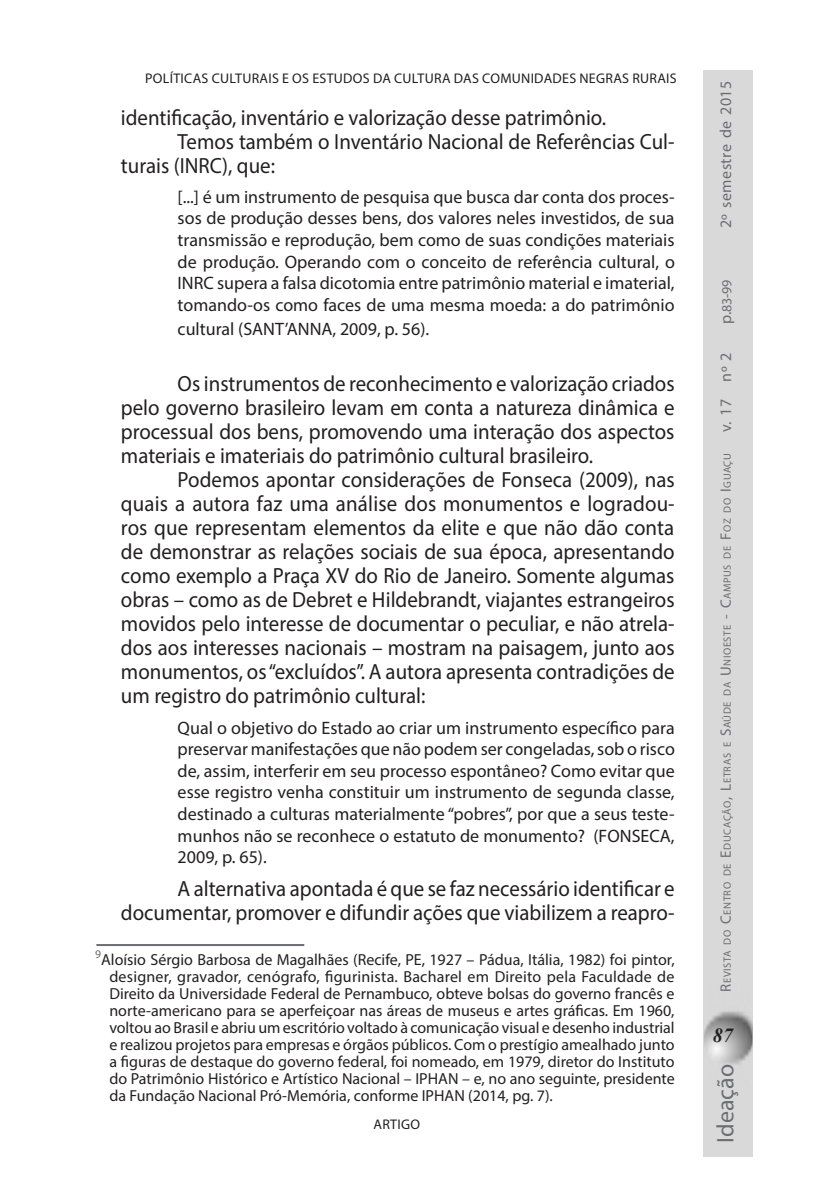
<style>
.page{position:relative;width:822px;height:1191px;background:#fff}
.page>*{position:absolute;margin:0;border:0;box-sizing:border-box;transform-origin:0 0}
.t1{font:24px "Myriad Pro";color:#6c6d70}
.A_D_TEXTO11{font:22px/24px "Myriad Pro";color:#231f20;text-align:justify;scale:.95 1}
.t2{font:italic 700 20px "Times New Roman";color:#231f20}
.A_DB_CITAÇÂO{font:18px/21.6px "Myriad Pro";color:#231f20;text-align:justify}
.A_E_RODAPE{font:16px/17px "Myriad Pro";color:#231f20;text-align:justify}
.t3{font:16px "Myriad Pro";letter-spacing:.03em;color:#6c6d70}
.A_ATITULO_ARTIGO{font:14px "Myriad Pro";letter-spacing:.02em;color:#231f20}
.t4{font:14px "Myriad Pro";color:#6c6d70}
.t5{font:10.4px "Myriad Pro";letter-spacing:.055em;color:#6c6d70}
.s1{font-size:15px}
</style>
<div class="page">
<div style="left:703px;top:71px;width:49px;height:1086px;background:#d9d9d9"></div>
<hr style="left:96px;top:944px;width:208px;height:2px;background:#6c6d70">
<p class="A_ATITULO_ARTIGO" style="left:145px;top:69px;width:533px">POLÍTICAS CULTURAIS E OS ESTUDOS DA CULTURA DAS COMUNIDADES NEGRAS RURAIS</p>
<p class="A_D_TEXTO11" style="left:121px;top:105px;width:512px">identificação, inventário e valorização desse patrimônio.</p>
<p class="A_D_TEXTO11" style="left:121px;top:129px;width:584px;text-indent:57px">Temos também o Inventário Nacional de Referências Cul&shy;turais (INRC), que:</p>
<p class="A_DB_CITAÇÂO" style="left:178px;top:186px;width:499px">[...] é um instrumento de pesquisa que busca dar conta dos proces&shy;sos de produção desses bens, dos valores neles investidos, de sua transmissão e reprodução, bem como de suas condições materiais de produção. Operando com o conceito de referência cultural, o INRC supera a falsa dicotomia entre patrimônio material e imaterial, tomando-os como faces de uma mesma moeda: a do patrimônio</p>
<p class="A_DB_CITAÇÂO" style="left:178px;top:318px;width:253px">cultural (SANT’ANNA, 2009, p. 56).</p>
<p class="A_D_TEXTO11" style="left:121px;top:371px;width:584px;text-indent:57px">Os instrumentos de reconhecimento e valorização criados pelo governo brasileiro levam em conta a natureza dinâmica e processual dos bens, promovendo uma interação dos aspectos materiais e imateriais do patrimônio cultural brasileiro.</p>
<p class="A_D_TEXTO11" style="left:121px;top:467px;width:585px;text-indent:57px">Podemos apontar considerações de Fonseca (2009), nas quais a autora faz uma análise dos monumentos e logradou&shy;ros que representam elementos da elite e que não dão conta de demonstrar as relações sociais de sua época, apresentando como exemplo a Praça XV do Rio de Janeiro. Somente algumas obras – como as de Debret e Hildebrandt, viajantes estrangeiros movidos pelo interesse de documentar o peculiar, e não atrela&shy;dos aos interesses nacionais – mostram na paisagem, junto aos monumentos, os “excluídos”. A autora apresenta contradições de um registro do patrimônio cultural:</p>
<p class="A_DB_CITAÇÂO" style="left:178px;top:716px;width:499px">Qual o objetivo do Estado ao criar um instrumento específico para preservar manifestações que não podem ser congeladas, sob o risco de, assim, interferir em seu processo espontâneo? Como evitar que esse registro venha constituir um instrumento de segunda classe, destinado a culturas materialmente “pobres”, por que a seus teste&shy;munhos não se reconhece o estatuto de monumento? (FONSECA, 2009, p. 65).</p>
<p class="A_D_TEXTO11" style="left:121px;top:876px;width:584px;text-align:right">A alternativa apontada é que se faz necessário identificar e documentar, promover e difundir ações que viabilizem a reapro-</p>
<p class="A_E_RODAPE" style="left:109px;top:951px;width:567px;text-indent:-14px"><sup>9</sup>Aloísio Sérgio Barbosa de Magalhães (Recife, PE, 1927 – Pádua, Itália, 1982) foi pintor, designer, gravador, cenógrafo, figurinista. Bacharel em Direito pela Faculdade de Direito da Universidade Federal de Pernambuco, obteve bolsas do governo francês e norte-americano para se aperfeiçoar nas áreas de museus e artes gráficas. Em 1960, voltou ao Brasil e abriu um escritório voltado à comunicação visual e desenho industrial e realizou projetos para empresas e órgãos públicos. Com o prestígio amealhado junto a figuras de destaque do governo federal, foi nomeado, em 1979, diretor do Instituto do Patrimônio Histórico e Artístico Nacional – IPHAN – e, no ano seguinte, presidente da Fundação Nacional Pró-Memória, conforme IPHAN (2014, pg. 7).</p>
<p class="A_ATITULO_ARTIGO" style="left:373px;top:1115px;width:48px">ARTIGO</p>
<p class="t3" style="left:716px;top:228px;width:149px;rotate:-90deg">2º semestre de 2015</p>
<p class="t4" style="left:718px;top:312px;width:35px;rotate:-90deg">83-99</p>
<p class="t3" style="left:716px;top:324px;width:14px;rotate:-90deg">p.</p>
<p class="t3" style="left:716px;top:432px;width:81px;rotate:-90deg">v. 17 nº 2</p>
<p class="t5" style="left:721px;top:991px;width:540px;rotate:-90deg"><span class="s1">R</span>evista do <span class="s1">C</span>entro de <span class="s1">E</span>ducação<span class="s1">, L</span>etras e <span class="s1">S</span>aúde da <span class="s1">U</span> nioeste <span class="s1">- C</span>ampus de <span class="s1">F</span>oz do <span class="s1">I</span> guaçu</p>
<p class="t2" style="left:713px;top:1021px;width:21px">87</p>
<p class="t1" style="left:711px;top:1142px;width:80px;rotate:-90deg">Ideação</p>
</div>
